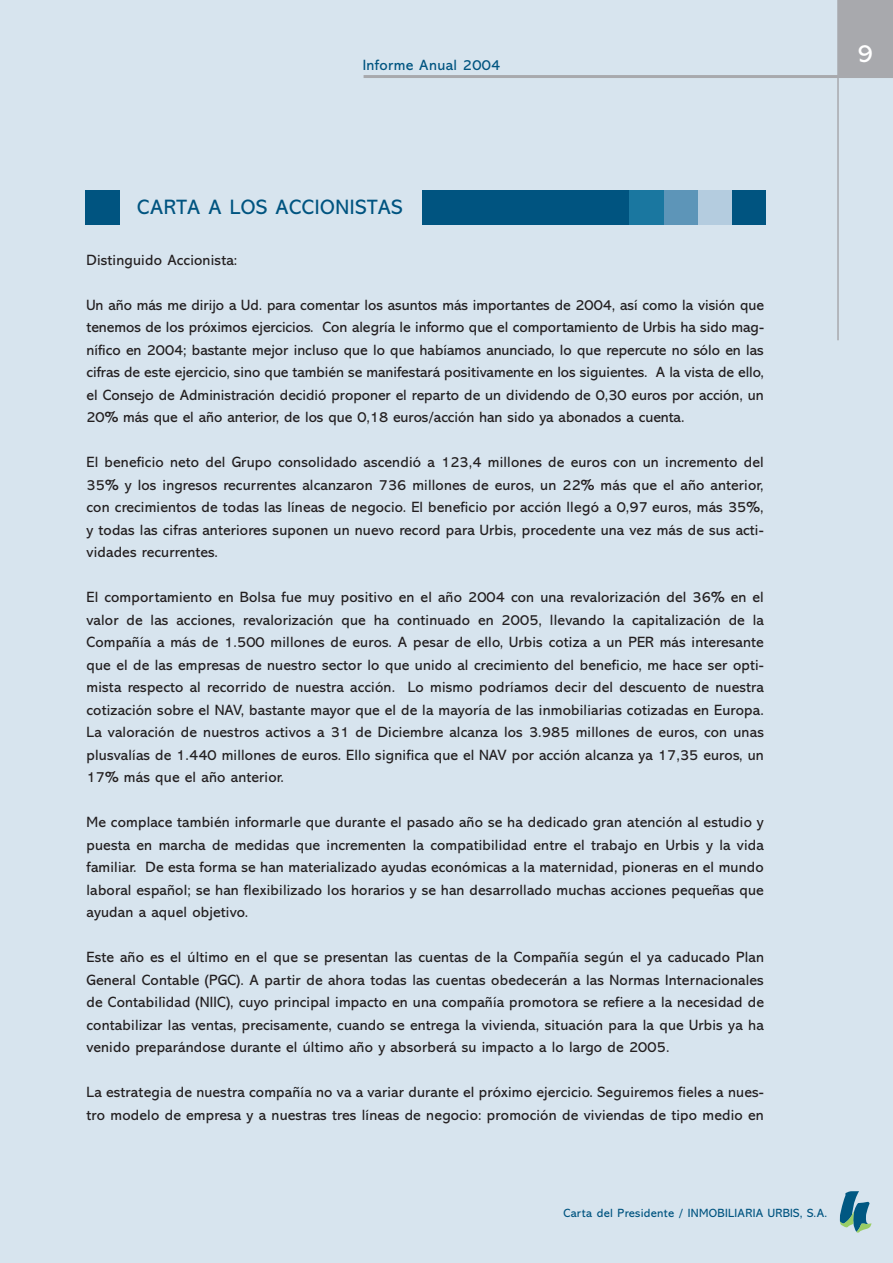
<style>
.page{position:relative;width:893px;height:1263px;background:#d7e4ee}
.page>*{position:absolute;margin:0;border:0;box-sizing:border-box;transform-origin:0 0}
.t1{font:25.5px "Abadi";color:#fff}
.t2{font:21px "Abadi";letter-spacing:.03em;color:#005480}
.t3{font:15px/22.5px "Abadi";letter-spacing:.01em;color:#231f20;text-align:justify}
.t4{font:15px "Abadi";letter-spacing:.025em;color:#005480}
.t5{font:12px "Abadi";letter-spacing:.025em;color:#005480}
</style>
<div class="page">
<hr style="left:0;top:0;width:1px;height:1263px;background:#7aa5c4">
<div style="left:838px;top:0;width:55px;height:76px;background:#a8a9ad"></div>
<hr style="left:364px;top:75px;width:529px;height:3px;background:#a8a9ad">
<hr style="left:837px;top:0;width:2px;height:340px;background:#a8a9ad">
<svg style="left:840px;top:1191px;width:31px;height:41px"></svg>
<div style="left:85px;top:190px;width:34px;height:34px;background:#005480"></div>
<div style="left:731px;top:190px;width:34px;height:34px;background:#005480"></div>
<div style="left:697px;top:190px;width:34px;height:34px;background:#b4ccdf"></div>
<div style="left:663px;top:190px;width:34px;height:34px;background:#5d95b8"></div>
<div style="left:629px;top:190px;width:34px;height:34px;background:#1a77a0"></div>
<div style="left:422px;top:190px;width:207px;height:34px;background:#005480"></div>
<p class="t4" style="left:363px;top:60px;width:139px">Informe Anual 2004</p>
<h1 class="t1" style="left:857px;top:44px;width:17px">9</h1>
<h2 class="t2" style="left:137px;top:200px;width:267px">CARTA A LOS ACCIONISTAS</h2>
<p class="t3" style="left:87px;top:250px;width:152px">Distinguido Accionista:</p>
<p class="t3" style="left:87px;top:295px;width:679px">Un año más me dirijo a Ud. para comentar los asuntos más importantes de 2004, así como la visión que tenemos de los próximos ejercicios. Con alegría le informo que el comportamiento de Urbis ha sido mag&shy;nífico en 2004; bastante mejor incluso que lo que habíamos anunciado, lo que repercute no sólo en las cifras de este ejercicio, sino que también se manifestará positivamente en los siguientes. A la vista de ello, el Consejo de Administración decidió proponer el reparto de un dividendo de 0,30 euros por acción, un 20% más que el año anterior, de los que 0,18 euros/acción han sido ya abonados a cuenta.</p>
<p class="t3" style="left:87px;top:452px;width:679px">El beneficio neto del Grupo consolidado ascendió a 123,4 millones de euros con un incremento del 35% y los ingresos recurrentes alcanzaron 736 millones de euros, un 22% más que el año anterior, con crecimientos de todas las líneas de negocio. El beneficio por acción llegó a 0,97 euros, más 35%, y todas las cifras anteriores suponen un nuevo record para Urbis, procedente una vez más de sus acti&shy;vidades recurrentes.</p>
<p class="t3" style="left:87px;top:587px;width:679px">El comportamiento en Bolsa fue muy positivo en el año 2004 con una revalorización del 36% en el valor de las acciones, revalorización que ha continuado en 2005, llevando la capitalización de la Compañía a más de 1.500 millones de euros. A pesar de ello, Urbis cotiza a un PER más interesante que el de las empresas de nuestro sector lo que unido al crecimiento del beneficio, me hace ser opti&shy;mista respecto al recorrido de nuestra acción. Lo mismo podríamos decir del descuento de nuestra cotización sobre el NAV, bastante mayor que el de la mayoría de las inmobiliarias cotizadas en Europa.<br>La valoración de nuestros activos a 31 de Diciembre alcanza los 3.985 millones de euros, con unas plusvalías de 1.440 millones de euros. Ello significa que el NAV por acción alcanza ya 17,35 euros, un 17% más que el año anterior.</p>
<p class="t3" style="left:87px;top:812px;width:679px">Me complace también informarle que durante el pasado año se ha dedicado gran atención al estudio y puesta en marcha de medidas que incrementen la compatibilidad entre el trabajo en Urbis y la vida familiar. De esta forma se han materializado ayudas económicas a la maternidad, pioneras en el mundo laboral español; se han flexibilizado los horarios y se han desarrollado muchas acciones pequeñas que ayudan a aquel objetivo.</p>
<p class="t3" style="left:87px;top:947px;width:679px">Este año es el último en el que se presentan las cuentas de la Compañía según el ya caducado Plan General Contable (PGC). A partir de ahora todas las cuentas obedecerán a las Normas Internacionales de Contabilidad (NIIC), cuyo principal impacto en una compañía promotora se refiere a la necesidad de contabilizar las ventas, precisamente, cuando se entrega la vivienda, situación para la que Urbis ya ha venido preparándose durante el último año y absorberá su impacto a lo largo de 2005.</p>
<p class="t3" style="left:87px;top:1082px;width:679px">La estrategia de nuestra compañía no va a variar durante el próximo ejercicio. Seguiremos fieles a nues&shy;tro modelo de empresa y a nuestras tres líneas de negocio: promoción de viviendas de tipo medio en</p>
<p class="t5" style="left:563px;top:1209px;width:265px">Carta del Presidente / INMOBILIARIA URBIS, S.A.</p>
</div>
